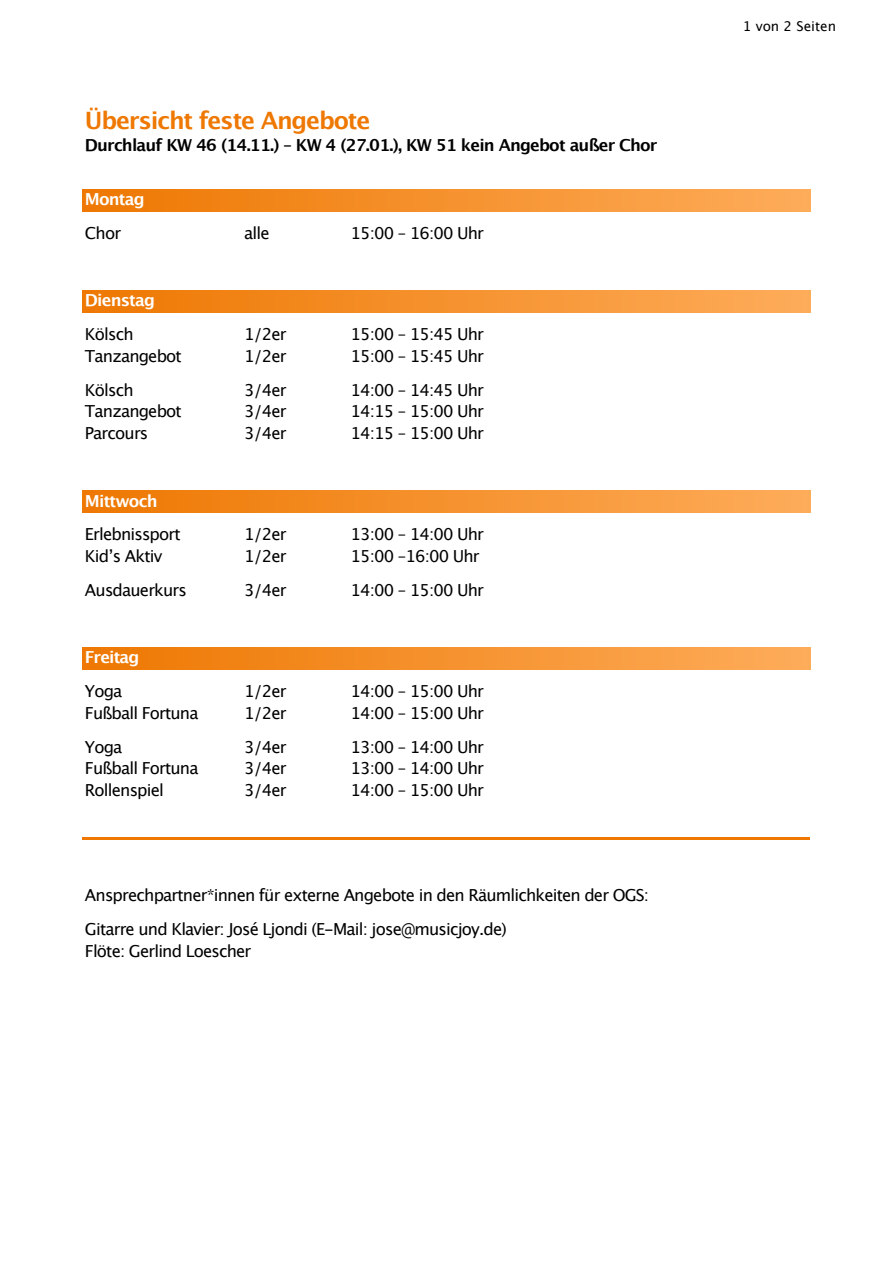
<style>
.page{position:relative;width:893px;height:1263px;background:#fff}
.page>*{position:absolute;margin:0;border:0;box-sizing:border-box;transform-origin:0 0}
.t1{font:700 24px "Lucida Grande";letter-spacing:-.05em;color:#ee7802}
.t2{font:16.5px/33.9px "Lucida Grande";letter-spacing:-.05em;color:#000}
.t3{font:700 16.5px "Lucida Grande";letter-spacing:-.05em;color:#000}
.t4{font:700 16.5px "Lucida Grande";letter-spacing:-.05em;color:#fff}
.t5{font:13.5px "Lucida Grande";color:#000}
</style>
<div class="page">
<div style="left:83px;top:189px;width:727px;height:22px;background:linear-gradient(to right,#ee7802,#fdac5a)"></div>
<div style="left:83px;top:291px;width:727px;height:22px;background:linear-gradient(to right,#ee7802,#fdac5a)"></div>
<div style="left:83px;top:491px;width:727px;height:22px;background:linear-gradient(to right,#ee7802,#fdac5a)"></div>
<div style="left:83px;top:647px;width:727px;height:22px;background:linear-gradient(to right,#ee7802,#fdac5a)"></div>
<hr style="left:83px;top:837px;width:727px;height:2px;background:#ee7802">
<h1 class="t1" style="left:85px;top:110px;width:287px">Übersicht feste Angebote</h1>
<p class="t3" style="left:85px;top:138px;width:574px">Durchlauf KW 46 (14.11.) – KW 4 (27.01.), KW 51 kein Angebot außer Chor</p>
<p class="t4" style="left:85px;top:192px;width:61px">Montag</p>
<p class="t2" style="left:85px;top:217px;width:38px">Chor</p>
<p class="t2" style="left:244px;top:217px;width:27px">alle</p>
<p class="t2" style="left:351px;top:217px;width:135px">15:00 – 16:00 Uhr</p>
<p class="t4" style="left:85px;top:293px;width:72px">Dienstag</p>
<p class="t2" style="left:85px;top:318px;width:50px">Kölsch</p>
<p class="t2" style="left:244px;top:318px;width:44px">1/2er</p>
<p class="t2" style="left:351px;top:318px;width:135px">15:00 – 15:45 Uhr</p>
<p class="t2" style="left:85px;top:340px;width:98px">Tanzangebot</p>
<p class="t2" style="left:244px;top:340px;width:44px">1/2er</p>
<p class="t2" style="left:351px;top:340px;width:135px">15:00 – 15:45 Uhr</p>
<p class="t2" style="left:85px;top:374px;width:50px">Kölsch</p>
<p class="t2" style="left:244px;top:374px;width:44px">3/4er</p>
<p class="t2" style="left:351px;top:374px;width:135px">14:00 – 14:45 Uhr</p>
<p class="t2" style="left:85px;top:396px;width:98px">Tanzangebot</p>
<p class="t2" style="left:244px;top:396px;width:44px">3/4er</p>
<p class="t2" style="left:351px;top:396px;width:135px">14:15 – 15:00 Uhr</p>
<p class="t2" style="left:85px;top:417px;width:65px">Parcours</p>
<p class="t2" style="left:244px;top:417px;width:44px">3/4er</p>
<p class="t2" style="left:351px;top:417px;width:135px">14:15 – 15:00 Uhr</p>
<p class="t4" style="left:85px;top:494px;width:74px">Mittwoch</p>
<p class="t2" style="left:85px;top:519px;width:97px">Erlebnissport</p>
<p class="t2" style="left:244px;top:519px;width:44px">1/2er</p>
<p class="t2" style="left:351px;top:519px;width:135px">13:00 – 14:00 Uhr</p>
<p class="t2" style="left:85px;top:540px;width:79px">Kidʼs Aktiv</p>
<p class="t2" style="left:244px;top:540px;width:44px">1/2er</p>
<p class="t2" style="left:351px;top:540px;width:131px">15:00 –16:00 Uhr</p>
<p class="t2" style="left:85px;top:574px;width:104px">Ausdauerkurs</p>
<p class="t2" style="left:244px;top:574px;width:44px">3/4er</p>
<p class="t2" style="left:351px;top:574px;width:135px">14:00 – 15:00 Uhr</p>
<p class="t4" style="left:85px;top:650px;width:56px">Freitag</p>
<p class="t2" style="left:85px;top:675px;width:39px">Yoga</p>
<p class="t2" style="left:244px;top:675px;width:44px">1/2er</p>
<p class="t2" style="left:351px;top:675px;width:135px">14:00 – 15:00 Uhr</p>
<p class="t2" style="left:85px;top:697px;width:115px">Fußball Fortuna</p>
<p class="t2" style="left:244px;top:697px;width:44px">1/2er</p>
<p class="t2" style="left:351px;top:697px;width:135px">14:00 – 15:00 Uhr</p>
<p class="t2" style="left:85px;top:731px;width:39px">Yoga</p>
<p class="t2" style="left:244px;top:731px;width:44px">3/4er</p>
<p class="t2" style="left:351px;top:731px;width:135px">13:00 – 14:00 Uhr</p>
<p class="t2" style="left:85px;top:753px;width:115px">Fußball Fortuna</p>
<p class="t2" style="left:244px;top:753px;width:44px">3/4er</p>
<p class="t2" style="left:351px;top:753px;width:135px">13:00 – 14:00 Uhr</p>
<p class="t2" style="left:85px;top:774px;width:81px">Rollenspiel</p>
<p class="t2" style="left:244px;top:774px;width:44px">3/4er</p>
<p class="t2" style="left:351px;top:774px;width:135px">14:00 – 15:00 Uhr</p>
<p class="t2" style="left:85px;top:879px;width:566px">Ansprechpartner*innen für externe Angebote in den Räumlichkeiten der OGS:<br>Gitarre und Klavier: José Ljondi (E-Mail: jose@musicjoy.de)</p>
<p class="t2" style="left:85px;top:935px;width:168px">Flöte: Gerlind Loescher</p>
<p class="t5" style="left:743px;top:21px;width:95px">1 von 2 Seiten</p>
</div>
